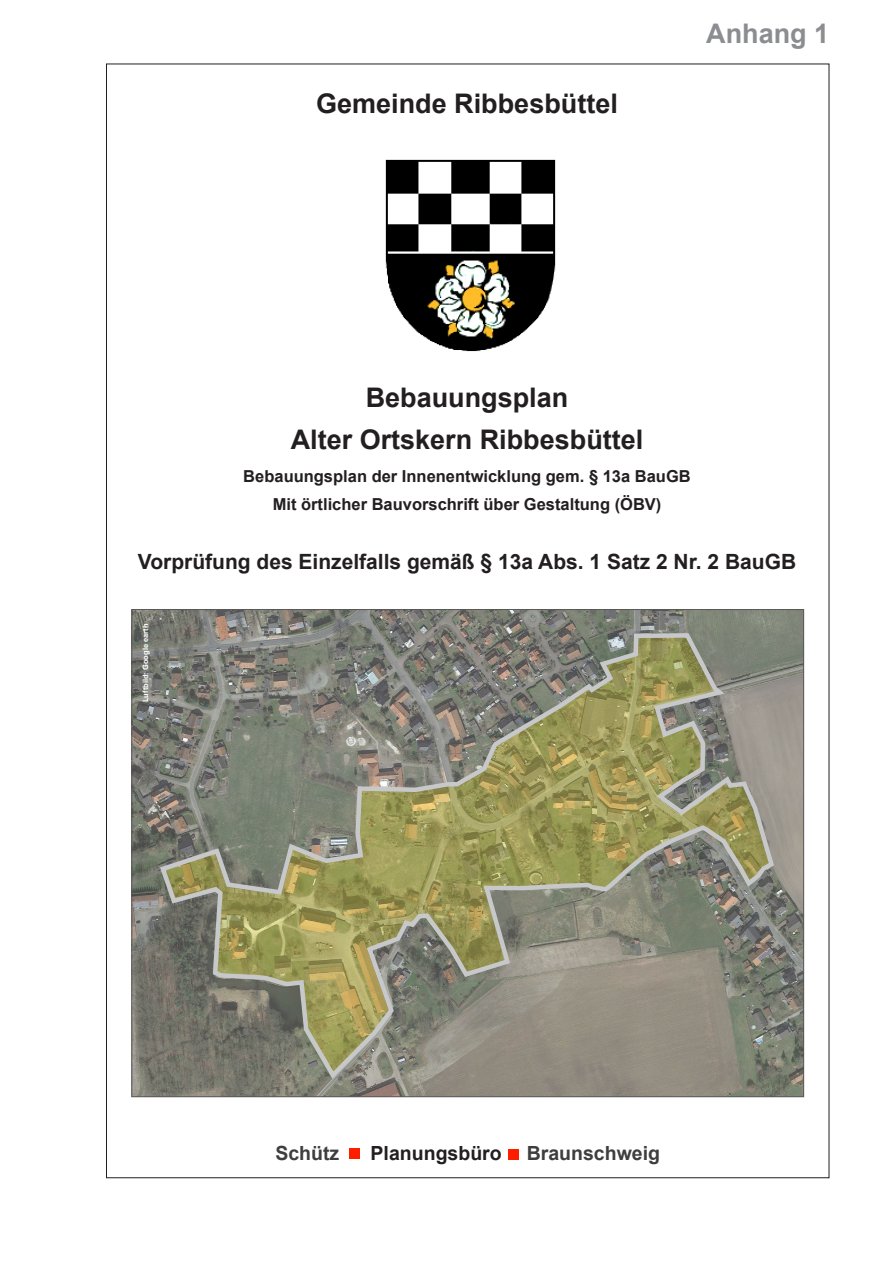
<style>
.page{position:relative;width:893px;height:1263px;background:#fff}
.page>*{position:absolute;margin:0;border:0;box-sizing:border-box;transform-origin:0 0}
.t1{font:700 27px/42px "Arial";color:#231f20;text-align:center}
.t2{font:700 27px "Arial";color:#8b8d90}
.t3{font:700 21px "Arial";color:#231f20}
.t4{font:700 19.5px "Arial";color:#231f20}
.t5{font:700 19.5px "Arial";color:#3e3e3f}
.t6{font:700 16.5px/28.5px "Arial";color:#231f20;text-align:center}
.t7{font:700 7.5px "Arial";color:#fff}
.s1{color:#3e3e3f}
</style>
<div class="page">
<div style="left:508px;top:1150px;width:10px;height:10px;background:#ff1d00"></div>
<div style="left:349px;top:1149px;width:10px;height:10px;background:#ff1d00"></div>
<img style="left:385px;top:159px;width:171px;height:193px">
<img style="left:134px;top:611px;width:668px;height:484px">
<svg style="left:157px;top:631px;width:620px;height:451px;background:#8d8c72"></svg>
<h1 class="t1" style="left:316px;top:83px;width:303px">Gemeinde Ribbesbüttel</h1>
<h1 class="t2" style="left:706px;top:16px;width:125px">Anhang 1</h1>
<h1 class="t1" style="left:291px;top:377px;width:354px">Bebauungsplan<br>Alter Ortskern Ribbesbüttel</h1>
<p class="t6" style="left:243px;top:462px;width:449px">Bebauungsplan der Innenentwicklung gem. § 13a BauGB<br>Mit örtlicher Bauvorschrift über Gestaltung (ÖBV)</p>
<p class="t3" style="left:138px;top:547px;width:660px">Vorprüfung des Einzelfalls gemäß § 13a Abs. 1 Satz 2 Nr. 2 BauGB</p>
<p class="t7" style="left:141px;top:702px;width:80px;rotate:-90deg">Luftbild: Google earth</p>
<p class="t5" style="left:275px;top:1140px;width:65px">Schütz</p>
<p class="t4" style="left:371px;top:1140px;width:291px">Planungsbüro <span class="s1">Braunschweig</span></p>
</div>
